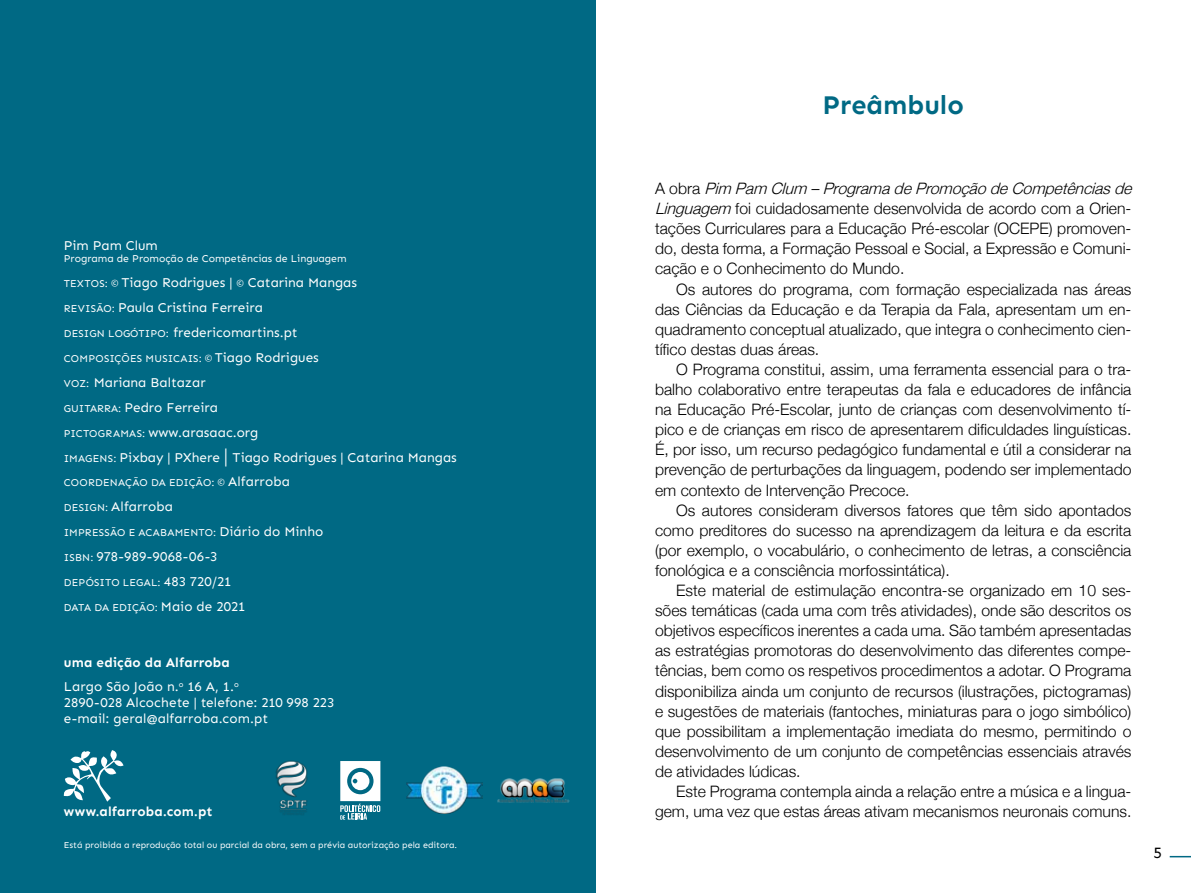
<style>
.page{position:relative;width:1191px;height:893px;background:#fff}
.page>*{position:absolute;margin:0;border:0;box-sizing:border-box;transform-origin:0 0}
.t1{font:700 27px "Sen";color:#006984}
.t2{font:300 15.75px/20.1px "Helvetica Neue";color:#000;text-align:justify}
.t3{font:15.75px "Sen";color:#000}
.t4{font:13.5px/25px "Sen";color:#fff}
.t5{font:700 13.5px/24.3px "Sen";letter-spacing:.01em;color:#fff}
.t6{font:10.5px "Sen";color:#fff}
.t7{font:10.5px "Sen";letter-spacing:.02em;color:#fff}
.t8{font:9px "Sen";color:#fff}
.s1{font-size:10.5px}
.s2{font-family:"Cabin";font-size:10.5px}
.s3{font-family:"Cabin"}
.s4{font-size:13.5px}
.s5{font-family:"Adobe Garamond Pro";font-size:18px}
.s6{font-weight:400}
.s7{font-style:italic}
</style>
<div class="page">
<svg style="left:1169px;top:856px;width:22px;height:1px"></svg>
<div style="left:0;top:0;width:595px;height:893px;background:#006984"></div>
<svg style="left:63px;top:750px;width:60px;height:52px"></svg>
<img style="left:276px;top:760px;width:32px;height:55px">
<svg style="left:340px;top:761px;width:40px;height:58px"></svg>
<img style="left:406px;top:766px;width:77px;height:47px">
<img style="left:497px;top:778px;width:73px;height:25px">
<p class="t4" style="left:64px;top:232px;width:95px">Pim Pam Clum</p>
<p class="t6" style="left:64px;top:252px;width:284px">Programa de Promoção de Competências de Linguagem</p>
<p class="t4" style="left:64px;top:269px;width:295px"><span class="s1">TEXTOS:</span> <span class="s2">©</span> Tiago Rodrigues | <span class="s2">©</span> Catarina Mangas<br><span class="s1">REVISÃO:</span> Paula Cristina Ferreira<br><span class="s1">DESIGN LOGÓTIPO:</span> fredericomartins.pt</p>
<p class="t7" style="left:64px;top:352px;width:256px">COMPOSIÇÕES MUSICAIS: <span class="s3">©</span> <span class="s4">Tiago Rodrigues</span></p>
<p class="t4" style="left:64px;top:369px;width:394px"><span class="s1">VOZ:</span> Mariana Baltazar<br><span class="s1">GUITARRA:</span> Pedro Ferreira<br><span class="s1">PICTOGRAMAS:</span> www.arasaac.org<br><span class="s1">IMAGENS:</span> Pixbay | PXhere <span class="s5">|</span> Tiago Rodrigues | Catarina Mangas</p>
<p class="t6" style="left:64px;top:476px;width:228px">COORDENAÇÃO DA EDIÇÃO: <span class="s3">©</span> <span class="s4">Alfarroba</span></p>
<p class="t4" style="left:64px;top:494px;width:111px"><span class="s1">DESIGN:</span> Alfarroba</p>
<p class="t6" style="left:64px;top:526px;width:261px">IMPRESSÃO E ACABAMENTO: <span class="s4">Diário do Minho</span></p>
<p class="t4" style="left:64px;top:544px;width:155px"><span class="s1">ISBN:</span> 978-989-9068-06-3</p>
<p class="t6" style="left:64px;top:576px;width:169px">DEPÓSITO LEGAL: <span class="s4">483 720/21</span></p>
<p class="t6" style="left:64px;top:601px;width:183px">DATA DA EDIÇÃO: <span class="s4">Maio de 2021</span></p>
<p class="t5" style="left:64px;top:650px;width:176px">uma edição da Alfarroba<br><span class="s6">Largo São João n.</span><sup>o</sup> <span class="s6">16 A, 1.</span><sup>o</sup></p>
<p class="t4" style="left:64px;top:694px;width:272px;line-height:15.9px">2890-‑028 Alcochete | telefone: 210 998 223 e-‑mail: geral@alfarroba.com.pt</p>
<p class="t5" style="left:64px;top:800px;width:150px">www.alfarroba.com.pt</p>
<p class="t8" style="left:64px;top:839px;width:395px">Está proibida a reprodução total ou parcial da obra, sem a prévia autorização pela editora.</p>
<h1 class="t1" style="left:822px;top:89px;width:143px">Preâmbulo</h1>
<p class="t2" style="left:655px;top:177px;width:484px;text-align:left">A o b r a <span class="s7">Pim Pam Clum –ProgramadePromoçãodeCompetênciasde Linguagem</span> foi cuidadosamente desenvolvida de acordo com a Orien&shy;tações Curriculares para a Educação Pré-escolar (OCEPE) promoven&shy;do, desta forma, a Formação Pessoal e Social, a Expressão e Comuni&shy;cação e o Conhecimento do Mundo.</p>
<p class="t2" style="left:655px;top:278px;width:478px;text-indent:21px">Os autores do programa, com formação especializada nas áreas das Ciências da Educação e da Terapia da Fala, apresentam um en&shy;quadramento conceptual atualizado, que integra o conhecimento cien&shy;tífico destas duas áreas.</p>
<p class="t2" style="left:655px;top:358px;width:478px;text-indent:21px">O Programa constitui, assim, uma ferramenta essencial para o tra&shy;balho colaborativo entre terapeutas da fala e educadores de infância na Educação Pré-Escolar, junto de crianças com desenvolvimento tí&shy;pico e de crianças em risco de apresentarem dificuldades linguísticas.<br>É, por isso, um recurso pedagógico fundamental e útil a considerar na prevenção de perturbações da linguagem, podendo ser implementado em contexto de Intervenção Precoce.</p>
<p class="t2" style="left:655px;top:499px;width:478px;text-indent:21px">Os autores consideram diversos fatores que têm sido apontados como preditores do sucesso na aprendizagem da leitura e da escrita (por exemplo, o vocabulário, o conhecimento de letras, a consciência fonológica e a consciência morfossintática).</p>
<p class="t2" style="left:655px;top:579px;width:478px;text-indent:21px">Este material de estimulação encontra-se organizado em 10 ses&shy;sões temáticas (cada uma com três atividades), onde são descritos os objetivos específicos inerentes a cada uma. São também apresentadas as estratégias promotoras do desenvolvimento das diferentes compe&shy;tências, bem como os respetivos procedimentos a adotar. O Programa disponibiliza ainda um conjunto de recursos (ilustrações, pictogramas) e sugestões de materiais (fantoches, miniaturas para o jogo simbólico) que possibilitam a implementação imediata do mesmo, permitindo o desenvolvimento de um conjunto de competências essenciais através de atividades lúdicas.</p>
<p class="t2" style="left:655px;top:780px;width:478px;text-align:right">Este Programa contempla ainda a relação entre a música e a lingua&shy;gem, uma vez que estas áreas ativam mecanismos neuronais comuns.</p>
<p class="t3" style="left:1153px;top:844px;width:10px">5</p>
</div>
